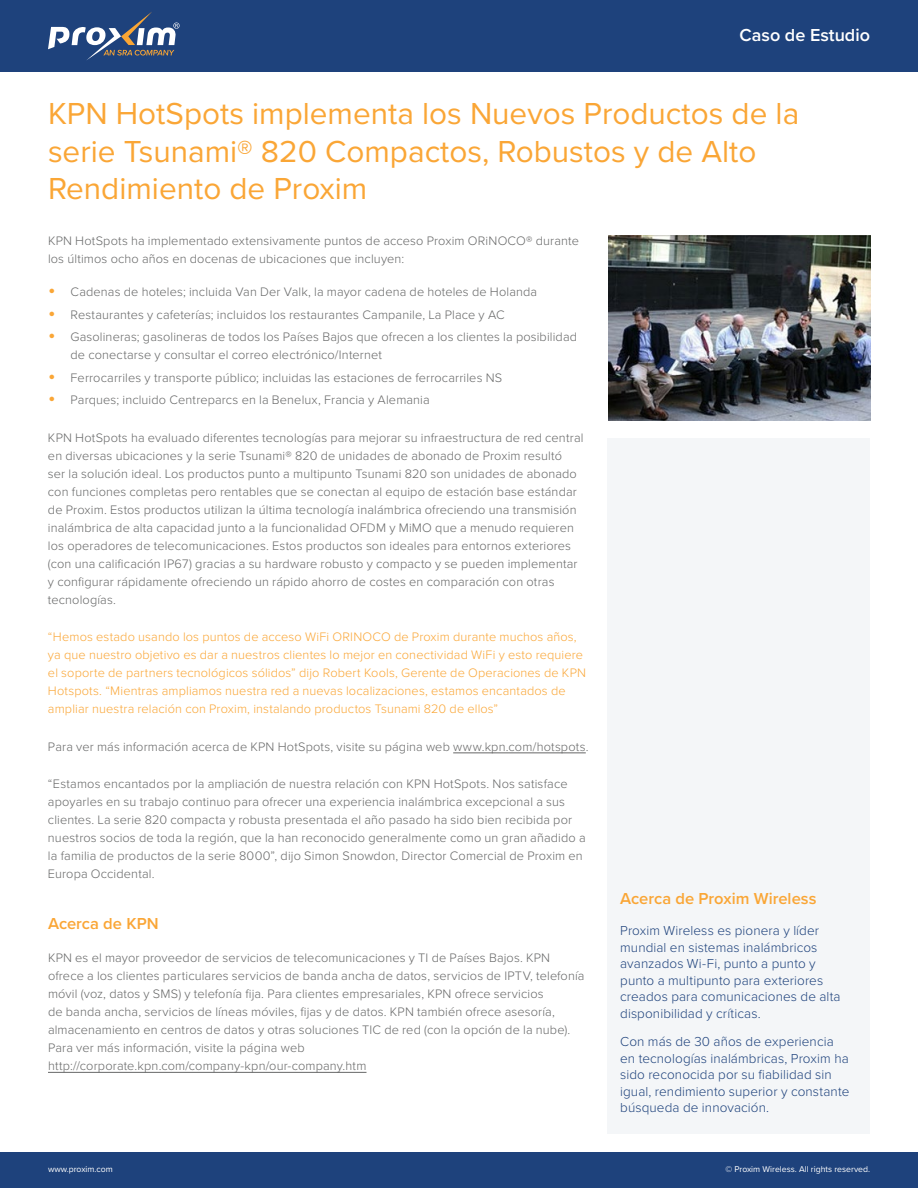
<style>
.page{position:relative;width:918px;height:1188px;background:#fff}
.page>*{position:absolute;margin:0;border:0;box-sizing:border-box;transform-origin:0 0}
.t1{font:31.5px/37.5px "Proxima Nova";color:#faa636}
.t2{font:600 18px "Proxima Nova";color:#fff}
.t3{font:600 16.5px "Proxima Nova";color:#faa636}
.t4{font:300 13.5px/16.5px "Proxima Nova";letter-spacing:.01em;color:#1e427c}
.t5{font:300 12.75px/18px "Proxima Nova";letter-spacing:.01em;color:#666767}
.t6{font:300 12.75px/18px "Proxima Nova";letter-spacing:.01em;color:#faa636}
.t7{font:8.7px "Proxima Nova";color:#fff}
.s1{font-weight:400;font-size:21px;color:#faa636}
</style>
<div class="page">
<div style="left:0;top:1152px;width:918px;height:36px;background:#1e427c"></div>
<div style="left:608px;top:438px;width:262px;height:695px;background:#f4f6f8"></div>
<div style="left:0;top:0;width:918px;height:72px;background:#1e427c"></div>
<svg style="left:48px;top:12px;width:132px;height:48px"></svg>
<hr style="left:453px;top:753px;width:133px;height:1px;background:#666767">
<hr style="left:48px;top:1072px;width:319px;height:1px;background:#666767">
<img style="left:608px;top:235px;width:262px;height:186px">
<h2 class="t2" style="left:740px;top:22px;width:132px">Caso de Estudio</h2>
<h1 class="t1" style="left:48px;top:93px;width:753px">KPN HotSpots implementa los Nuevos Productos de la serie Tsunami® 820 Compactos, Robustos y de Alto<br>Rendimiento de Proxim</h1>
<p class="t5" style="left:48px;top:231px;width:533px">KPN HotSpots ha implementado extensivamente puntos de acceso Proxim ORiNOCO® durante los últimos ocho años en docenas de ubicaciones que incluyen:</p>
<p class="t5" style="left:48px;top:282px;width:491px"><span class="s1">•</span> Cadenas de hoteles; incluida Van Der Valk, la mayor cadena de hoteles de Holanda</p>
<p class="t5" style="left:48px;top:305px;width:458px"><span class="s1">•</span> Restaurantes y cafeterías; incluidos los restaurantes Campanile, La Place y AC</p>
<p class="t5" style="left:70px;top:327px;width:508px;text-indent:-22px"><span class="s1">•</span> Gasolineras; gasolineras de todos los Países Bajos que ofrecen a los clientes la posibilidad de conectarse y consultar el correo electrónico/Internet</p>
<p class="t5" style="left:48px;top:368px;width:456px"><span class="s1">•</span> Ferrocarriles y transporte público; incluidas las estaciones de ferrocarriles NS</p>
<p class="t5" style="left:48px;top:390px;width:383px"><span class="s1">•</span> Parques; incluido Centreparcs en la Benelux, Francia y Alemania</p>
<p class="t5" style="left:48px;top:428px;width:537px">KPN HotSpots ha evaluado diferentes tecnologías para mejorar su infraestructura de red central en diversas ubicaciones y la serie Tsunami® 820 de unidades de abonado de Proxim resultó<br>ser la solución ideal. Los productos punto a multipunto Tsunami 820 son unidades de abonado con funciones completas pero rentables que se conectan al equipo de estación base estándar de Proxim. Estos productos utilizan la última tecnología inalámbrica ofreciendo una transmisión inalámbrica de alta capacidad junto a la funcionalidad OFDM y MiMO que a menudo requieren los operadores de telecomunicaciones. Estos productos son ideales para entornos exteriores (con una calificación IP67) gracias a su hardware robusto y compacto y se pueden implementar y configurar rápidamente ofreciendo un rápido ahorro de costes en comparación con otras tecnologías.</p>
<p class="t6" style="left:48px;top:627px;width:540px">“Hemos estado usando los puntos de acceso WiFi ORINOCO de Proxim durante muchos años, ya que nuestro objetivo es dar a nuestros clientes lo mejor en conectividad WiFi y esto requiere el soporte de partners tecnológicos sólidos” dijo Robert Kools, Gerente de Operaciones de KPN Hotspots. “Mientras ampliamos nuestra red a nuevas localizaciones, estamos encantados de ampliar nuestra relación con Proxim, instalando productos Tsunami 820 de ellos”</p>
<p class="t5" style="left:48px;top:737px;width:542px">Para ver más información acerca de KPN HotSpots, visite su página web www.kpn.com/hotspots.</p>
<p class="t5" style="left:48px;top:774px;width:539px">“Estamos encantados por la ampliación de nuestra relación con KPN HotSpots. Nos satisface apoyarles en su trabajo continuo para ofrecer una experiencia inalámbrica excepcional a sus clientes. La serie 820 compacta y robusta presentada el año pasado ha sido bien recibida por nuestros socios de toda la región, que la han reconocido generalmente como un gran añadido a la familia de productos de la serie 8000”, dijo Simon Snowdon, Director Comercial de Proxim en Europa Occidental.</p>
<p class="t3" style="left:48px;top:911px;width:112px">Acerca de KPN</p>
<p class="t5" style="left:48px;top:948px;width:538px">KPN es el mayor proveedor de servicios de telecomunicaciones y TI de Países Bajos. KPN ofrece a los clientes particulares servicios de banda ancha de datos, servicios de IPTV, telefonía móvil (voz, datos y SMS) y telefonía fija. Para clientes empresariales, KPN ofrece servicios<br>de banda ancha, servicios de líneas móviles, fijas y de datos. KPN también ofrece asesoría, almacenamiento en centros de datos y otras soluciones TIC de red (con la opción de la nube).<br>Para ver más información, visite la página web http://corporate.kpn.com/company-kpn/our-company.htm</p>
<p class="t3" style="left:620px;top:886px;width:198px">Acerca de Proxim Wireless</p>
<p class="t4" style="left:620px;top:922px;width:222px">Proxim Wireless es pionera y líder mundial en sistemas inalámbricos avanzados Wi-Fi, punto a punto y punto a multipunto para exteriores creados para comunicaciones de alta disponibilidad y críticas.</p>
<p class="t4" style="left:620px;top:1033px;width:231px">Con más de 30 años de experiencia en tecnologías inalámbricas, Proxim ha sido reconocida por su fiabilidad sin igual, rendimiento superior y constante búsqueda de innovación.</p>
<p class="t7" style="left:48px;top:1163px;width:66px">www.proxim.com</p>
<p class="t7" style="left:725px;top:1163px;width:146px">© Proxim Wireless. All rights reserved.</p>
</div>
